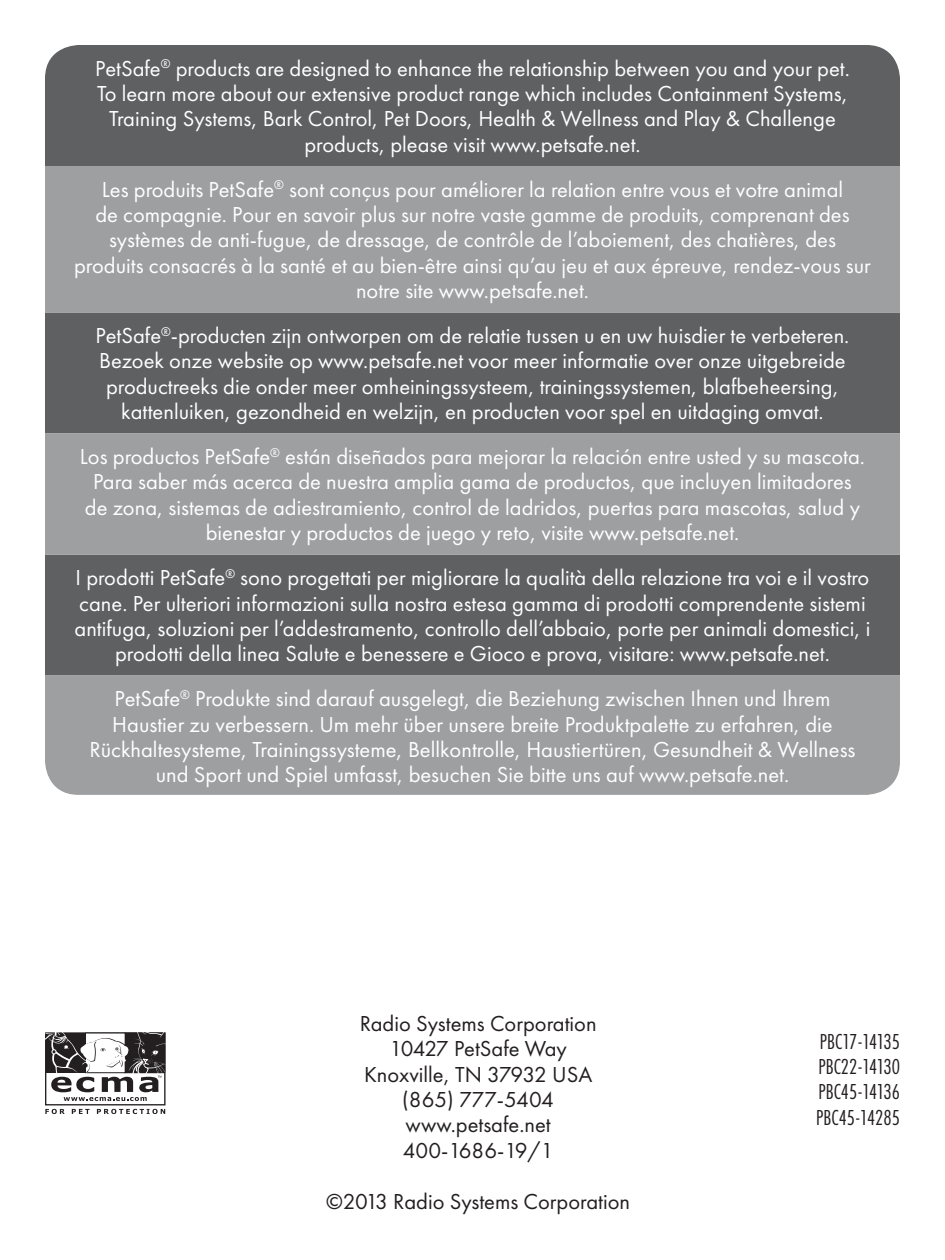
<style>
.page{position:relative;width:945px;height:1260px;background:#fff}
.page>*{position:absolute;margin:0;border:0;box-sizing:border-box;transform-origin:0 0}
.t1{font:22.5px/25.5px "Futura PT Book";color:#fff;text-align:center}
.t2{font:22.5px/25.5px "Futura PT Book";color:#231f20;text-align:center}
.t3{font:22.5px/25.5px "Futura PT Cond";color:#231f20;text-align:justify}
</style>
<div class="page">
<svg style="left:45px;top:1109px;width:20px;height:5px"></svg>
<svg style="left:72px;top:1109px;width:18px;height:5px"></svg>
<svg style="left:97px;top:1109px;width:68px;height:5px"></svg>
<div style="left:45px;top:1032px;width:120px;height:73px;border:1px solid #231f20"></div>
<svg style="left:45px;top:1032px;width:120px;height:69px"></svg>
<div style="left:45px;top:45px;width:855px;height:121px;background:#5f6062"></div>
<svg style="left:45px;top:166px;width:855px;height:629px;background:#858789"></svg>
<p class="t1" style="left:95px;top:56px;width:756px">PetSafe<sup>®</sup> products are designed to enhance the relationship between you and your pet.<br>To learn more about our extensive product range which includes Containment Systems, Training Systems, Bark Control, Pet Doors, Health &amp; Wellness and Play &amp; Challenge products, please visit www.petsafe.net.</p>
<p class="t1" style="left:74px;top:177px;width:798px">Les produits PetSafe<sup>®</sup> sont conçus pour améliorer la relation entre vous et votre animal<br>de compagnie. Pour en savoir plus sur notre vaste gamme de produits, comprenant des systèmes de anti-fugue, de dressage, de contrôle de l’aboiement, des chatières, des produits consacrés à la santé et au bien-être ainsi qu’au jeu et aux épreuve, rendez-vous sur notre site www.petsafe.net.</p>
<p class="t1" style="left:96px;top:324px;width:755px">PetSafe<sup>®</sup>-producten zijn ontworpen om de relatie tussen u en uw huisdier te verbeteren.<br>Bezoek onze website op www.petsafe.net voor meer informatie over onze uitgebreide productreeks die onder meer omheiningssysteem, trainingssystemen, blafbeheersing, kattenluiken, gezondheid en welzijn, en producten voor spel en uitdaging omvat.</p>
<p class="t1" style="left:80px;top:445px;width:787px">Los productos PetSafe<sup>®</sup> están diseñados para mejorar la relación entre usted y su mascota.<br>Para saber más acerca de nuestra amplia gama de productos, que incluyen limitadores de zona, sistemas de adiestramiento, control de ladridos, puertas para mascotas, salud y bienestar y productos de juego y reto, visite www.petsafe.net.</p>
<p class="t1" style="left:75px;top:566px;width:797px">I prodotti PetSafe<sup>®</sup> sono progettati per migliorare la qualità della relazione tra voi e il vostro cane. Per ulteriori informazioni sulla nostra estesa gamma di prodotti comprendente sistemi antifuga, soluzioni per l’addestramento, controllo dell’abbaio, porte per animali domestici, i prodotti della linea Salute e benessere e Gioco e prova, visitare: www.petsafe.net.</p>
<p class="t1" style="left:89px;top:687px;width:768px">PetSafe<sup>®</sup> Produkte sind darauf ausgelegt, die Beziehung zwischen Ihnen und Ihrem Haustier zu verbessern. Um mehr über unsere breite Produktpalette zu erfahren, die Rückhaltesysteme, Trainingssysteme, Bellkontrolle, Haustiertüren, Gesundheit &amp; Wellness und Sport und Spiel umfasst, besuchen Sie bitte uns auf www.petsafe.net.</p>
<p class="t2" style="left:360px;top:1011px;width:238px">Radio Systems Corporation<br>10427 PetSafe Way<br>Knoxville, TN 37932 USA (865) 777-5404 www.petsafe.net<br>400-1686-19/1</p>
<p class="t2" style="left:326px;top:1189px;width:305px">©2013 Radio Systems Corporation</p>
<p class="t3" style="left:816px;top:1029px;width:85px">PBC17-14135<br>PBC22-14130<br>PBC45-14136<br>PBC45-14285</p>
</div>
